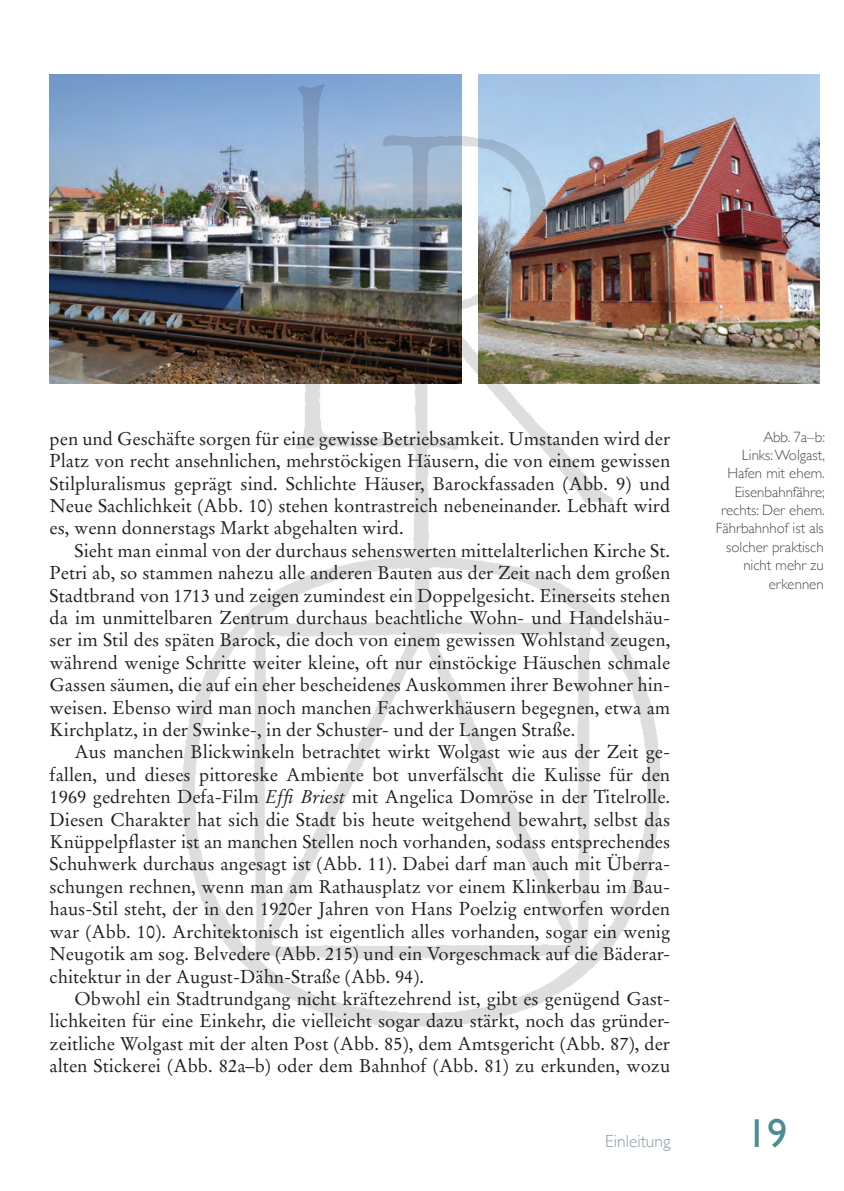
<style>
.page{position:relative;width:844px;height:1191px;background:#fff}
.page>*{position:absolute;margin:0;border:0;box-sizing:border-box;transform-origin:0 0}
.t1{font:40.25px "Gill Sans";color:#4c8d93}
.RV_Standard{font:18.38px/22.4px "Stempel Garamond";color:#231f20;text-align:justify}
.t2{font:300 17.5px "Gill Sans";color:#899ea7}
.RV_populär_Abbildung{font:300 14.88px/18.4px "Gill Sans";color:#505052;text-align:right}
.s1{font-style:italic}
</style>
<div class="page">
<img style="left:49px;top:74px;width:77px;height:309px">
<img style="left:676px;top:74px;width:143px;height:309px">
<img style="left:126px;top:74px;width:550px;height:953px">
<p class="RV_Standard" style="left:50px;top:427px;width:622px">pen und Geschäfte sorgen für eine gewisse Betriebsamkeit. Umstanden wird der Platz von recht ansehnlichen, mehrstöckigen Häusern, die von einem gewissen Stilpluralismus geprägt sind. Schlichte Häuser, Barockfassaden (Abb. 9) und Neue Sachlichkeit (Abb. 10) stehen kontrastreich nebeneinander. Lebhaft wird es, wenn donnerstags Markt abgehalten wird.</p>
<p class="RV_Standard" style="left:50px;top:539px;width:622px;text-indent:25px">Sieht man einmal von der durchaus sehenswerten mittelalterlichen Kirche St.<br>Petri ab, so stammen nahezu alle anderen Bauten aus der Zeit nach dem großen Stadtbrand von 1713 und zeigen zumindest ein Doppelgesicht. Einerseits stehen da im unmittelbaren Zentrum durchaus beachtliche Wohn- und Handelshäu&shy;ser im Stil des späten Barock, die doch von einem gewissen Wohlstand zeugen, während wenige Schritte weiter kleine, oft nur einstöckige Häuschen schmale Gassen säumen, die auf ein eher bescheidenes Auskommen ihrer Bewohner hin&shy;weisen. Ebenso wird man noch manchen Fachwerkhäusern begegnen, etwa am Kirchplatz, in der Swinke-, in der Schuster- und der Langen Straße.</p>
<p class="RV_Standard" style="left:50px;top:741px;width:622px;text-indent:25px">Aus manchen Blickwinkeln betrachtet wirkt Wolgast wie aus der Zeit ge&shy;fallen, und dieses pittoreske Ambiente bot unverfälscht die Kulisse für den 1969 gedrehten Defa-Film <span class="s1">Effi Briest</span> mit Angelica Domröse in der Titelrolle.<br>Diesen Charakter hat sich die Stadt bis heute weitgehend bewahrt, selbst das Knüppelpflaster ist an manchen Stellen noch vorhanden, sodass entsprechendes Schuhwerk durchaus angesagt ist (Abb. 11). Dabei darf man auch mit Überra&shy;schungen rechnen, wenn man am Rathausplatz vor einem Klinkerbau im Bau&shy;haus-Stil steht, der in den 1920er Jahren von Hans Poelzig entworfen worden war (Abb. 10). Architektonisch ist eigentlich alles vorhanden, sogar ein wenig Neugotik am sog. Belvedere (Abb. 215) und ein Vorgeschmack auf die Bäderar&shy;chitektur in der August-Dähn-Straße (Abb. 94).</p>
<p class="RV_Standard" style="left:50px;top:987px;width:622px;text-indent:25px">Obwohl ein Stadtrundgang nicht kräftezehrend ist, gibt es genügend Gast&shy;lichkeiten für eine Einkehr, die vielleicht sogar dazu stärkt, noch das gründer&shy;zeitliche Wolgast mit der alten Post (Abb. 85), dem Amtsgericht (Abb. 87), der alten Stickerei (Abb. 82a–b) oder dem Bahnhof (Abb. 81) zu erkunden, wozu</p>
<p class="t2" style="left:605px;top:1127px;width:67px">Einleitung</p>
<p class="RV_populär_Abbildung" style="left:715px;top:427px;width:110px">Abb. 7a–b:<br>Links: Wolgast,<br>Hafen mit ehem.<br>Eisenbahnfähre; rechts: Der ehem.<br>Fährbahnhof ist als solcher praktisch nicht mehr zu erkennen</p>
<p class="t1" style="left:746px;top:1110px;width:42px">19</p>
</div>
